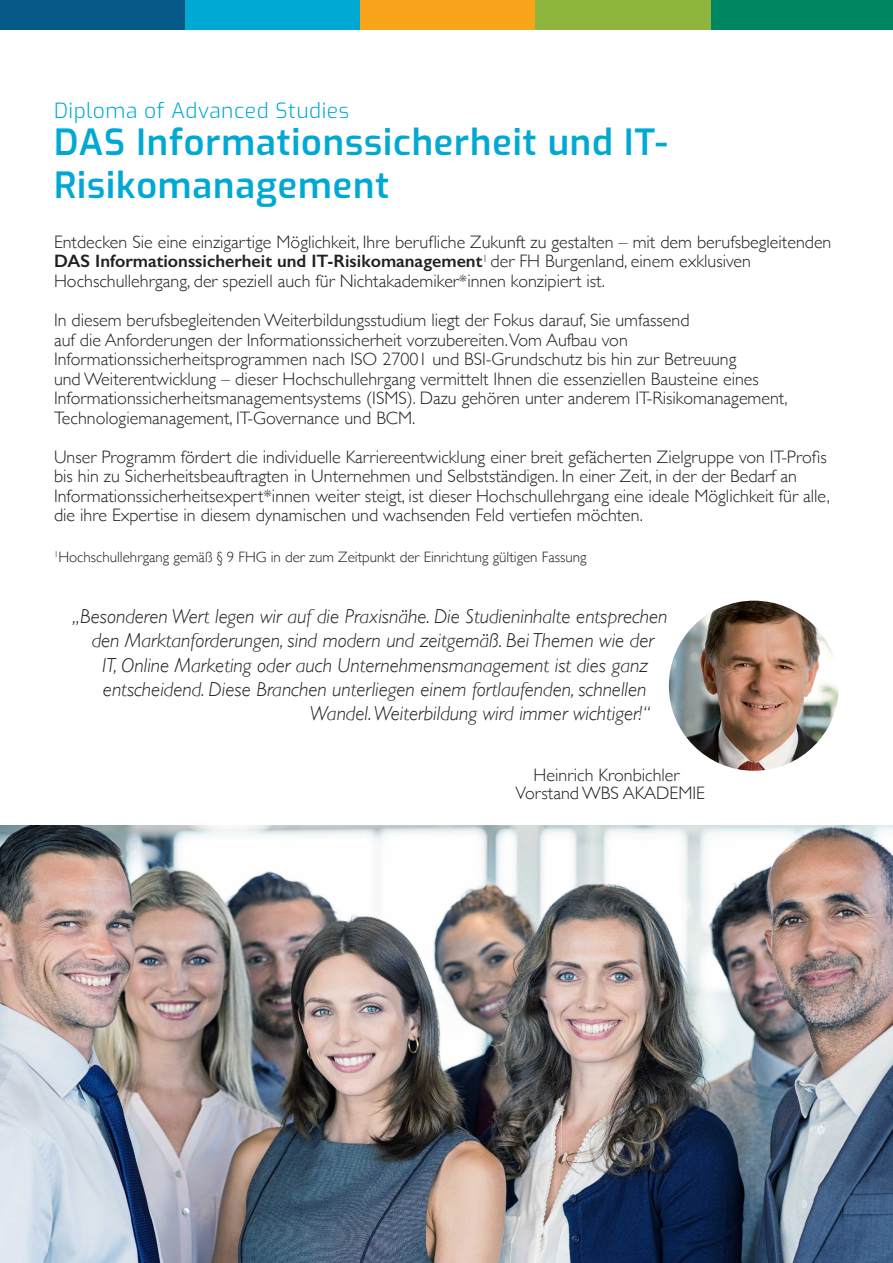
<style>
.page{position:relative;width:893px;height:1263px;background:#fff}
.page>*{position:absolute;margin:0;border:0;box-sizing:border-box;transform-origin:0 0}
.Sozialmanagement{font:100 36px/43.2px "Exo";letter-spacing:.025em;color:#00a9d4}
.Hochschullehrgang{font:100 21px "Exo";letter-spacing:.025em;color:#00a9d4}
.Zitat_GF_AIM{font:italic 300 20.25px "Gill Sans";color:#231f20}
.Fließtext{font:300 18px/19.5px "Gill Sans";color:#231f20}
.Name_GF{font:300 18px "Gill Sans";color:#231f20}
.Klein_gedrucktes{font:300 15px "Gill Sans";color:#231f20}
.s1{font-weight:600}
</style>
<div class="page">
<div style="left:711px;top:0;width:182px;height:30px;background:#008561"></div>
<div style="left:359px;top:0;width:176px;height:30px;background:#f9a51b"></div>
<div style="left:535px;top:0;width:176px;height:30px;background:#8eb63e"></div>
<div style="left:184px;top:0;width:175px;height:30px;background:#00a9d4"></div>
<div style="left:0;top:0;width:184px;height:30px;background:#075a88"></div>
<img style="left:669px;top:601px;width:170px;height:170px;border-radius:85px">
<img style="left:0;top:825px;width:893px;height:438px">
<p class="Hochschullehrgang" style="left:54px;top:95px;width:297px">Diploma of Advanced Studies</p>
<p class="Sozialmanagement" style="left:54px;top:119px;width:615px">DAS Informationssicherheit und IT-<br>Risikomanagement</p>
<p class="Fließtext" style="left:54px;top:231px;width:779px">Entdecken Sie eine einzigartige Möglichkeit, Ihre berufliche Zukunft zu gestalten – mit dem berufsbegleitenden<br><span class="s1">DAS Informationssicherheit und IT-Risikomanagement</span><sup>1</sup> der FH Burgenland, einem exklusiven<br>Hochschullehrgang, der speziell auch für Nichtakademiker*innen konzipiert ist.</p>
<p class="Fließtext" style="left:54px;top:309px;width:735px">In diesem berufsbegleitenden Weiterbildungsstudium liegt der Fokus darauf, Sie umfassend<br>auf die Anforderungen der Informationssicherheit vorzubereiten.Vom Aufbau von Informationssicherheitsprogrammen nach ISO 27001 und BSI-Grundschutz bis hin zur Betreuung<br>und Weiterentwicklung – dieser Hochschullehrgang vermittelt Ihnen die essenziellen Bausteine eines Informationssicherheitsmanagementsystems (ISMS). Dazu gehören unter anderem IT-Risikomanagement, Technologiemanagement, IT-Governance und BCM.</p>
<p class="Fließtext" style="left:54px;top:446px;width:777px">Unser Programm fördert die individuelle Karriereentwicklung einer breit gefächerten Zielgruppe von IT-Profis bis hin zu Sicherheitsbeauftragten in Unternehmen und Selbstständigen. In einer Zeit, in der der Bedarf an Informationssicherheitsexpert*innen weiter steigt, ist dieser Hochschullehrgang eine ideale Möglichkeit für alle, die ihre Expertise in diesem dynamischen und wachsenden Feld vertiefen möchten.</p>
<p class="Klein_gedrucktes" style="left:54px;top:545px;width:534px"><sup>1</sup>Hochschullehrgang gemäß § 9 FHG in der zum Zeitpunkt der Einrichtung gültigen Fassung</p>
<p class="Zitat_GF_AIM" style="left:72px;top:605px;width:597px">„Besonderen Wert legen wir auf die Praxisnähe. Die Studieninhalte entsprechen</p>
<p class="Zitat_GF_AIM" style="left:92px;top:629px;width:564px">den Marktanforderungen, sind modern und zeitgemäß. Bei Themen wie der</p>
<p class="Zitat_GF_AIM" style="left:102px;top:654px;width:547px">IT, Online Marketing oder auch Unternehmensmanagement ist dies ganz</p>
<p class="Zitat_GF_AIM" style="left:103px;top:678px;width:545px">entscheidend. Diese Branchen unterliegen einem fortlaufenden, schnellen</p>
<p class="Zitat_GF_AIM" style="left:310px;top:702px;width:342px">Wandel. Weiterbildung wird immer wichtiger!“</p>
<p class="Name_GF" style="left:534px;top:760px;width:147px">Heinrich Kronbichler</p>
<p class="Name_GF" style="left:516px;top:778px;width:191px">Vorstand WBS AKADEMIE</p>
</div>
